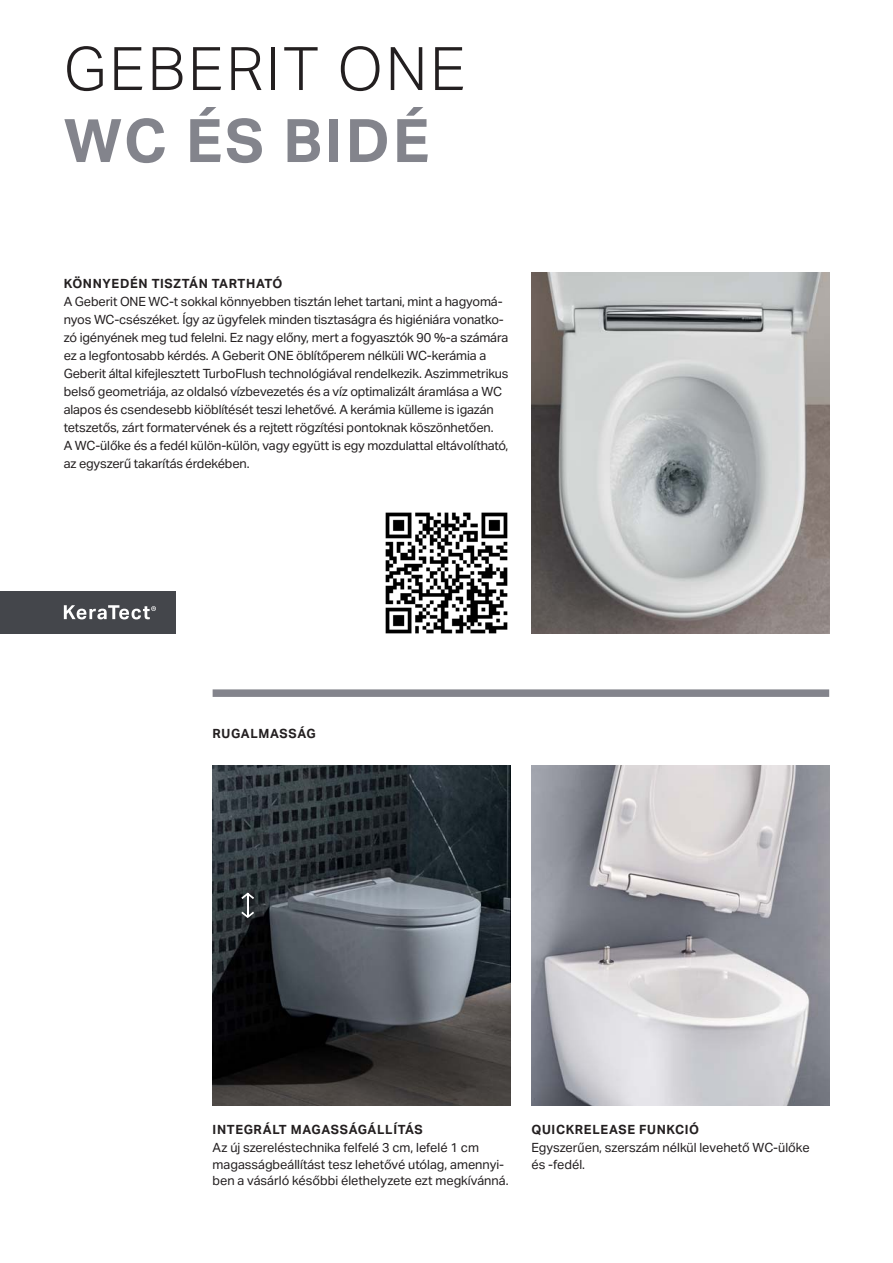
<style>
.page{position:relative;width:893px;height:1263px;background:#fff}
.page>*{position:absolute;margin:0;border:0;box-sizing:border-box;transform-origin:0 0}
.t1{font:300 60px "Aktiv Grotesk Geberit";letter-spacing:.05em;color:#231f20}
.t2{font:700 60px "Aktiv Grotesk Geberit";letter-spacing:.05em;color:#83848c}
.t3{font:12.75px/18px "Aktiv Grotesk Geberit";letter-spacing:-.01em;color:#231f20}
.t4{font:700 12.75px "Aktiv Grotesk Geberit";letter-spacing:.05em;color:#231f20}
</style>
<div class="page">
<img style="left:213px;top:765px;width:297px;height:341px">
<div style="left:213px;top:689px;width:616px;height:8px;background:#83848c"></div>
<img style="left:531px;top:272px;width:298px;height:362px">
<img style="left:531px;top:765px;width:298px;height:341px">
<hr style="left:247px;top:894px;width:2px;height:23px;background:#fff">
<svg style="left:241px;top:892px;width:13px;height:7px"></svg>
<svg style="left:241px;top:912px;width:13px;height:6px"></svg>
<div style="left:0;top:591px;width:175px;height:43px;background:#44464b"></div>
<svg style="left:64px;top:605px;width:92px;height:14px"></svg>
<img style="left:385px;top:512px;width:123px;height:122px">
<h1 class="t1" style="left:64px;top:36px;width:403px">GEBERIT ONE</h1>
<h1 class="t2" style="left:64px;top:108px;width:367px">WC ÉS BIDÉ</h1>
<p class="t4" style="left:64px;top:276px;width:220px">KÖNNYEDÉN TISZTÁN TARTHATÓ</p>
<p class="t3" style="left:64px;top:293px;width:446px">A Geberit ONE WC-t sokkal könnyebben tisztán lehet tartani, mint a hagyomá&shy;nyos WC-csészéket. Így az ügyfelek minden tisztaságra és higiéniára vonatko&shy;zó igényének meg tud felelni. Ez nagy előny, mert a fogyasztók 90 %-a számára ez a legfontosabb kérdés. A Geberit ONE öblítőperem nélküli WC-kerámia a Geberit által kifejlesztett TurboFlush technológiával rendelkezik. Aszimmetrikus belső geometriája, az oldalsó vízbevezetés és a víz optimalizált áramlása a WC alapos és csendesebb kiöblítését teszi lehetővé. A kerámia külleme is igazán tetszetős, zárt formatervének és a rejtett rögzítési pontoknak köszönhetően.<br>A WC-ülőke és a fedél külön-külön, vagy együtt is egy mozdulattal eltávolítható, az egyszerű takarítás érdekében.</p>
<p class="t4" style="left:213px;top:726px;width:105px">RUGALMASSÁG</p>
<p class="t4" style="left:213px;top:1122px;width:212px">INTEGRÁLT MAGASSÁGÁLLÍTÁS</p>
<p class="t3" style="left:213px;top:1139px;width:297px;line-height:16.5px">Az új szereléstechnika felfelé 3 cm, lefelé 1 cm magasságbeállítást tesz lehetővé utólag, amennyi&shy;ben a vásárló későbbi élethelyzete ezt megkívánná.</p>
<p class="t4" style="left:531px;top:1122px;width:169px">QUICKRELEASE FUNKCIÓ</p>
<p class="t3" style="left:531px;top:1139px;width:280px;line-height:16.5px">Egyszerűen, szerszám nélkül levehető WC-ülőke és -fedél.</p>
</div>
